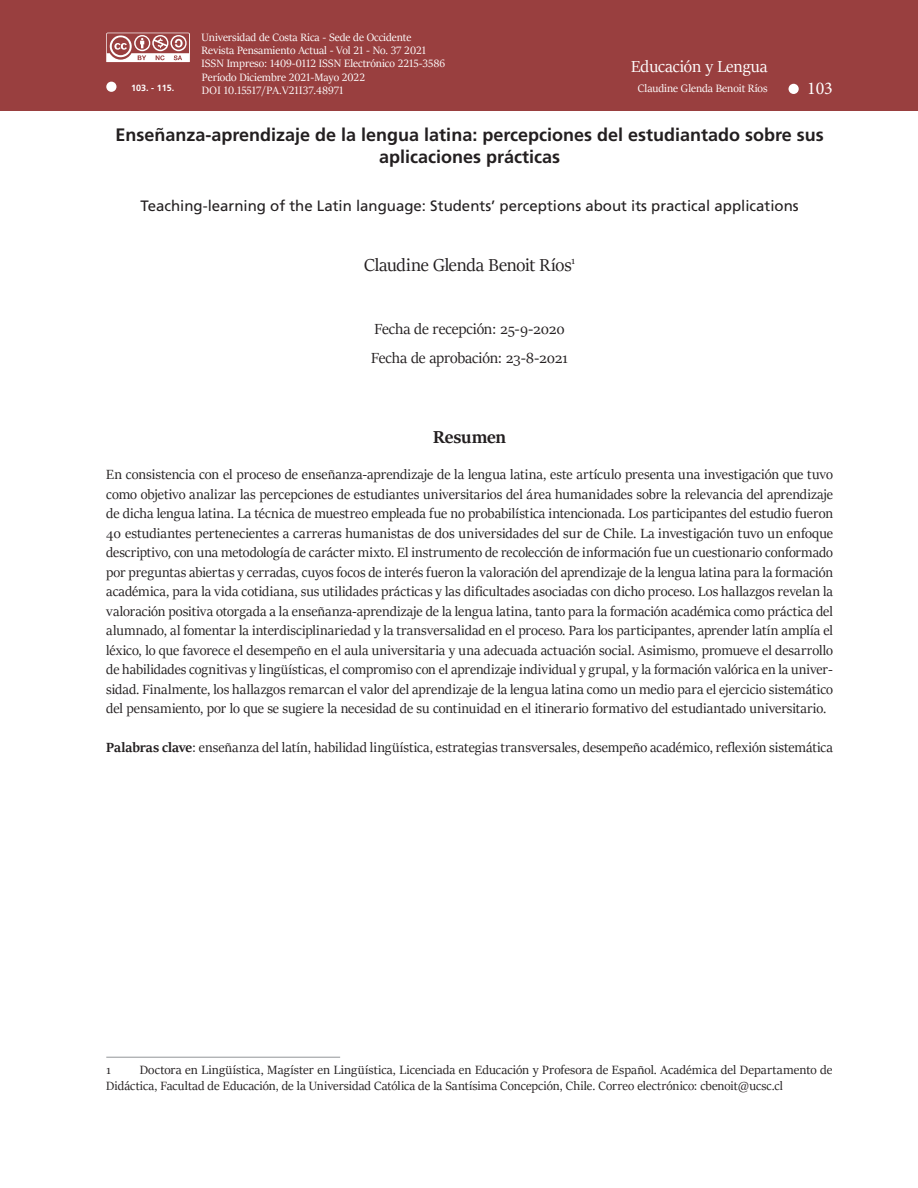
<style>
.page{position:relative;width:918px;height:1188px;background:#fff}
.page>*{position:absolute;margin:0;border:0;box-sizing:border-box;transform-origin:0 0}
.nombre{font:19.5px "Sitka Banner";letter-spacing:-.01em;color:#231f20}
.subtitulo{font:700 19.5px "Sitka Banner";letter-spacing:-.005em;color:#231f20}
.titular_inicial{font:700 18px/21.6px "Frutiger LT Std";color:#231f20;text-align:center}
.t1{font:18px "Sitka Banner";color:#fff}
.t2{font:18px "Minion Pro";color:#fff}
.recibido_y_aprobado{font:16.5px "Sitka Banner";letter-spacing:-.01em;color:#231f20}
.resumen{font:15px/19.5px "Sitka Banner";letter-spacing:.005em;color:#231f20;text-align:justify}
.titular_inicial_ingl{font:15px "Frutiger LT Std";color:#231f20}
.pies_de_pagina{font:13.5px/16.5px "Sitka Banner";letter-spacing:.005em;color:#231f20}
.titular_inicial-2{font:12px "Sitka Banner";color:#fff}
.titular_inicial-3{font:700 9px "Frutiger LT Std";color:#fff}
.s1{font-weight:700}
</style>
<div class="page">
<div style="left:0;top:0;width:918px;height:111px;background:#993f3f"></div>
<svg style="left:106px;top:33px;width:84px;height:29px"></svg>
<div style="left:789px;top:84px;width:10px;height:10px;background:#fff;border-radius:50%"></div>
<div style="left:106px;top:82px;width:11px;height:10px;background:#fff;border-radius:50%"></div>
<hr style="left:106px;top:1057px;width:234px;height:1px;background:#939598">
<p class="titular_inicial-2" style="left:202px;top:29px;width:211px">Universidad de Costa Rica - Sede de Occidente</p>
<p class="titular_inicial-2" style="left:202px;top:42px;width:226px">Revista Pensamiento Actual - Vol 21 - No. 37 2021</p>
<p class="titular_inicial-2" style="left:202px;top:55px;width:245px">ISSN Impreso: 1409-0112 ISSN Electrónico 2215-3586</p>
<p class="titular_inicial-2" style="left:202px;top:69px;width:165px">Período Diciembre 2021-Mayo 2022</p>
<p class="titular_inicial-2" style="left:202px;top:82px;width:143px">DOI 10.15517/PA.V21I37.48971</p>
<p class="t1" style="left:631px;top:54px;width:138px">Educación y Lengua</p>
<p class="titular_inicial-2" style="left:638px;top:80px;width:131px">Claudine Glenda Benoit Ríos</p>
<p class="t2" style="left:807px;top:76px;width:27px">103</p>
<p class="titular_inicial-3" style="left:131px;top:82px;width:45px">103. - 115.</p>
<p class="titular_inicial" style="left:116px;top:124px;width:710px">Enseñanza-aprendizaje de la lengua latina: percepciones del estudiantado sobre sus aplicaciones prácticas</p>
<p class="titular_inicial_ingl" style="left:141px;top:197px;width:660px">Teaching-learning of the Latin language: Students’ perceptions about its practical applications</p>
<p class="nombre" style="left:364px;top:251px;width:212px">Claudine Glenda Benoit Ríos<sup>1</sup></p>
<p class="recibido_y_aprobado" style="left:375px;top:317px;width:192px">Fecha de recepción: 25-9-2020</p>
<p class="recibido_y_aprobado" style="left:371px;top:347px;width:198px">Fecha de aprobación: 23-8-2021</p>
<p class="subtitulo" style="left:433px;top:423px;width:75px">Resumen</p>
<p class="resumen" style="left:106px;top:464px;width:728px">En consistencia con el proceso de enseñanza-aprendizaje de la lengua latina, este artículo presenta una investigación que tuvo como objetivo analizar las percepciones de estudiantes universitarios del área humanidades sobre la relevancia del aprendizaje de dicha lengua latina. La técnica de muestreo empleada fue no probabilística intencionada. Los participantes del estudio fueron 40 estudiantes pertenecientes a carreras humanistas de dos universidades del sur de Chile. La investigación tuvo un enfoque descriptivo, con una metodología de carácter mixto. El instrumento de recolección de información fue un cuestionario conformado por preguntas abiertas y cerradas, cuyos focos de interés fueron la valoración del aprendizaje de la lengua latina para la formación académica, para la vida cotidiana, sus utilidades prácticas y las dificultades asociadas con dicho proceso. Los hallazgos revelan la valoración positiva otorgada a la enseñanza-aprendizaje de la lengua latina, tanto para la formación académica como práctica del alumnado, al fomentar la interdisciplinariedad y la transversalidad en el proceso. Para los participantes, aprender latín amplía el léxico, lo que favorece el desempeño en el aula universitaria y una adecuada actuación social. Asimismo, promueve el desarrollo de habilidades cognitivas y lingüísticas, el compromiso con el aprendizaje individual y grupal, y la formación valórica en la univer&shy;sidad. Finalmente, los hallazgos remarcan el valor del aprendizaje de la lengua latina como un medio para el ejercicio sistemático del pensamiento, por lo que se sugiere la necesidad de su continuidad en el itinerario formativo del estudiantado universitario.</p>
<p class="resumen" style="left:106px;top:737px;width:728px"><span class="s1">Palabras clave</span>: enseñanza del latín, habilidad lingüística, estrategias transversales, desempeño académico, reflexión sistemática</p>
<p class="pies_de_pagina" style="left:106px;top:1061px;width:728px;text-indent:33px">Doctora en Lingüística, Magíster en Lingüística, Licenciada en Educación y Profesora de Español. Académica del Departamento de<br>Didáctica, Facultad de Educación, de la Universidad Católica de la Santísima Concepción, Chile. Correo electrónico: cbenoit@ucsc.cl</p>
<p class="pies_de_pagina" style="left:106px;top:1061px;width:6px">1</p>
</div>
